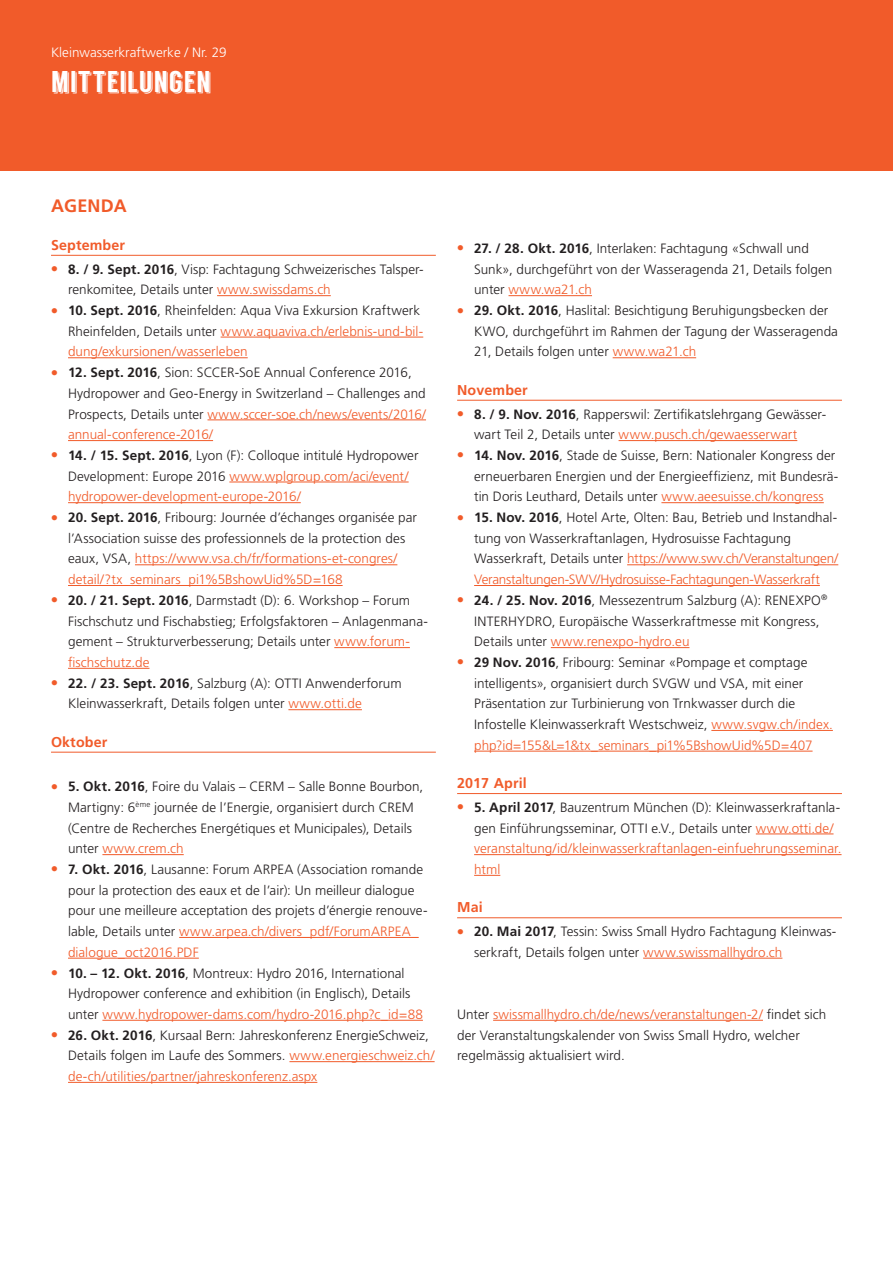
<style>
.page{position:relative;width:893px;height:1263px;background:#fff}
.page>*{position:absolute;margin:0;border:0;box-sizing:border-box;transform-origin:0 0}
.Merkblattzwischentit{font:30px "Langdon";color:#fff}
.Kapitel_Zwischentite{font:700 18px "Frutiger LT Std";letter-spacing:.01em;color:#f15b2a}
.Agenda_01{font:700 14.25px "Frutiger LT Std";letter-spacing:.01em;color:#f15b2a}
.Agenda_02{font:300 13.5px/20.7px "Frutiger LT Std";color:#231f20}
.Indent_01{font:300 13.5px/20.7px "Frutiger LT Std";letter-spacing:.005em;color:#231f20}
.Fliesstext{font:300 13.5px/20.7px "Frutiger LT Std";color:#231f20}
.Indent_01-2{font:300 13.5px/20.7px "Frutiger LT Std";color:#f15b2a}
.Zielpublikum{font:300 13.5px "Frutiger LT Std";color:#fff}
.s1{color:#f15b2a}
.s2{font-weight:700}
.s3{font-weight:700;color:#231f20}
.s4{color:#231f20}
</style>
<div class="page">
<div style="left:0;top:0;width:893px;height:170px;background:#f15b2a"></div>
<hr style="left:51px;top:255px;width:385px;height:1px;background:#f15b2a">
<hr style="left:217px;top:295px;width:114px;height:1px;background:#f15b2a">
<hr style="left:221px;top:337px;width:202px;height:1px;background:#f15b2a">
<hr style="left:68px;top:357px;width:180px;height:1px;background:#f15b2a">
<hr style="left:207px;top:419px;width:219px;height:1px;background:#f15b2a">
<hr style="left:68px;top:440px;width:145px;height:1px;background:#f15b2a">
<hr style="left:229px;top:482px;width:180px;height:1px;background:#f15b2a">
<hr style="left:68px;top:502px;width:233px;height:1px;background:#f15b2a">
<hr style="left:135px;top:564px;width:262px;height:1px;background:#f15b2a">
<hr style="left:68px;top:585px;width:275px;height:1px;background:#f15b2a">
<hr style="left:334px;top:647px;width:76px;height:1px;background:#f15b2a">
<hr style="left:68px;top:668px;width:81px;height:1px;background:#f15b2a">
<hr style="left:288px;top:709px;width:74px;height:1px;background:#f15b2a">
<hr style="left:51px;top:752px;width:385px;height:1px;background:#f15b2a">
<hr style="left:102px;top:854px;width:82px;height:1px;background:#f15b2a">
<hr style="left:179px;top:937px;width:240px;height:1px;background:#f15b2a">
<hr style="left:68px;top:958px;width:131px;height:1px;background:#f15b2a">
<hr style="left:102px;top:1020px;width:321px;height:1px;background:#f15b2a">
<hr style="left:289px;top:1061px;width:146px;height:1px;background:#f15b2a">
<hr style="left:68px;top:1082px;width:249px;height:1px;background:#f15b2a">
<hr style="left:508px;top:295px;width:84px;height:1px;background:#f15b2a">
<hr style="left:613px;top:357px;width:83px;height:1px;background:#f15b2a">
<hr style="left:457px;top:400px;width:385px;height:1px;background:#f15b2a">
<hr style="left:619px;top:440px;width:178px;height:1px;background:#f15b2a">
<hr style="left:661px;top:502px;width:163px;height:1px;background:#f15b2a">
<hr style="left:627px;top:564px;width:211px;height:1px;background:#f15b2a">
<hr style="left:474px;top:585px;width:346px;height:1px;background:#f15b2a">
<hr style="left:551px;top:647px;width:138px;height:1px;background:#f15b2a">
<hr style="left:711px;top:730px;width:122px;height:1px;background:#f15b2a">
<hr style="left:474px;top:751px;width:338px;height:1px;background:#f15b2a">
<hr style="left:457px;top:793px;width:385px;height:1px;background:#f15b2a">
<hr style="left:756px;top:833px;width:77px;height:1px;background:#f15b2a">
<hr style="left:474px;top:854px;width:367px;height:1px;background:#f15b2a">
<svg style="left:474px;top:875px;width:26px;height:1px"></svg>
<hr style="left:457px;top:917px;width:385px;height:1px;background:#f15b2a">
<hr style="left:643px;top:958px;width:139px;height:1px;background:#f15b2a">
<hr style="left:493px;top:1020px;width:270px;height:1px;background:#f15b2a">
<p class="Zielpublikum" style="left:51px;top:45px;width:177px">Kleinwasserkraftwerke / Nr. 29</p>
<p class="Merkblattzwischentit" style="left:51px;top:66px;width:162px">MITTEILUNGEN</p>
<p class="Kapitel_Zwischentite" style="left:51px;top:195px;width:77px">AGENDA</p>
<p class="Agenda_01" style="left:51px;top:237px;width:76px">September</p>
<p class="Indent_01" style="left:68px;top:259px;width:357px;text-indent:-17px"><span class="s1">●</span> <span class="s2">8. / 9. Sept. 2016</span>, Visp: Fachtagung Schweizerisches Talsper&shy;renkomitee, Details unter <span class="s1">www.swissdams.ch</span></p>
<p class="Agenda_02" style="left:68px;top:300px;width:357px;text-indent:-17px"><span class="s1">●</span> <span class="s2">10. Sept. 2016</span>, Rheinfelden: Aqua Viva Exkursion Kraftwerk<br>Rheinfelden, Details unter <span class="s1">www.aquaviva.ch/erlebnis-und-bil&shy;dung/exkursionen/wasserleben</span></p>
<p class="Indent_01" style="left:68px;top:362px;width:359px;text-indent:-17px"><span class="s1">●</span> <span class="s2">12. Sept. 2016</span>, Sion: SCCER-SoE Annual Conference 2016, Hydropower and Geo-Energy in Switzerland – Challenges and Prospects, Details unter <span class="s1">www.sccer-soe.ch/news/events/2016/ annual-conference-2016/</span></p>
<p class="Indent_01-2" style="left:68px;top:445px;width:352px;text-indent:-17px">● <span class="s3">14. / 15. Sept. 2016</span><span class="s4">, Lyon (F): Colloque intitulé Hydropower<br>Development: Europe 2016</span> www.wplgroup.com/aci/event/ hydropower-development-europe-2016/</p>
<p class="Indent_01" style="left:68px;top:507px;width:350px;text-indent:-17px"><span class="s1">●</span> <span class="s2">20. Sept. 2016</span>, Fribourg: Journée d’échanges organisée par l’Association suisse des professionnels de la protection des eaux, VSA, <span class="s1">https://www.vsa.ch/fr/formations-et-congres/ detail/?tx_seminars_pi1%5BshowUid%5D=168</span></p>
<p class="Indent_01" style="left:68px;top:590px;width:361px;text-indent:-17px"><span class="s1">●</span> <span class="s2">20. / 21. Sept. 2016</span>, Darmstadt (D): 6. Workshop – Forum Fischschutz und Fischabstieg; Erfolgsfaktoren – Anlagenmana&shy;gement – Strukturverbesserung; Details unter <span class="s1">www.forum&shy;fischschutz.de</span></p>
<p class="Agenda_02" style="left:68px;top:673px;width:335px;text-indent:-17px"><span class="s1">●</span> <span class="s2">22. / 23. Sept. 2016</span>, Salzburg (A): OTTI Anwenderforum<br>Kleinwasserkraft, Details folgen unter <span class="s1">www.otti.de</span></p>
<p class="Agenda_01" style="left:51px;top:733px;width:58px">Oktober</p>
<p class="Indent_01" style="left:68px;top:776px;width:357px;text-indent:-17px"><span class="s1">●</span> <span class="s2">5. Okt. 2016</span>, Foire du Valais – CERM – Salle Bonne Bourbon, Martigny: 6<sup>ème</sup> journée de l’Energie, organisiert durch CREM (Centre de Recherches Energétiques et Municipales), Details unter <span class="s1">www.crem.ch</span></p>
<p class="Indent_01" style="left:68px;top:859px;width:361px;text-indent:-17px"><span class="s1">●</span> <span class="s2">7. Okt. 2016</span>, Lausanne: Forum ARPEA (Association romande pour la protection des eaux et de l’air): Un meilleur dialogue pour une meilleure acceptation des projets d’énergie renouve&shy;lable, Details unter <span class="s1">www.arpea.ch/divers_pdf/ForumARPEA_ dialogue_oct2016.PDF</span></p>
<p class="Agenda_02" style="left:68px;top:963px;width:356px;text-indent:-17px"><span class="s1">●</span> <span class="s2">10. – 12. Okt. 2016</span>, Montreux: Hydro 2016, International<br>Hydropower conference and exhibition (in Englisch), Details unter <span class="s1">www.hydropower-dams.com/hydro-2016.php?c_id=88</span></p>
<p class="Agenda_02" style="left:68px;top:1025px;width:368px;text-indent:-17px"><span class="s1">●</span> <span class="s2">26. Okt. 2016</span>, Kursaal Bern: Jahreskonferenz EnergieSchweiz,<br>Details folgen im Laufe des Sommers. <span class="s1">www.energieschweiz.ch/ de-ch/utilities/partner/jahreskonferenz.aspx</span></p>
<p class="Agenda_02" style="left:474px;top:238px;width:360px;text-indent:-17px"><span class="s1">●</span> <span class="s2">27. / 28. Okt. 2016</span>, Interlaken: Fachtagung «Schwall und<br>Sunk», durchgeführt von der Wasseragenda 21, Details folgen unter <span class="s1">www.wa21.ch</span></p>
<p class="Agenda_02" style="left:474px;top:300px;width:365px;text-indent:-17px"><span class="s1">●</span> <span class="s2">29. Okt. 2016</span>, Haslital: Besichtigung Beruhigungsbecken der<br>KWO, durchgeführt im Rahmen der Tagung der Wasseragenda<br>21, Details folgen unter <span class="s1">www.wa21.ch</span></p>
<p class="Agenda_01" style="left:457px;top:381px;width:72px">November</p>
<p class="Agenda_02" style="left:474px;top:404px;width:353px;text-indent:-17px"><span class="s1">●</span> <span class="s2">8. / 9. Nov. 2016</span>, Rapperswil: Zertifikatslehrgang Gewässer&shy;wart Teil 2, Details unter <span class="s1">www.pusch.ch/gewaesserwart</span></p>
<p class="Agenda_02" style="left:474px;top:445px;width:366px;text-indent:-17px"><span class="s1">●</span> <span class="s2">14. Nov. 2016</span>, Stade de Suisse, Bern: Nationaler Kongress der erneuerbaren Energien und der Energieeffizienz, mit Bundesrä&shy;tin Doris Leuthard, Details unter <span class="s1">www.aeesuisse.ch/kongress</span></p>
<p class="Agenda_02" style="left:474px;top:507px;width:366px;text-indent:-17px"><span class="s1">●</span> <span class="s2">15. Nov. 2016</span>, Hotel Arte, Olten: Bau, Betrieb und Instandhal&shy;tung von Wasserkraftanlagen, Hydrosuisse Fachtagung Wasserkraft, Details unter <span class="s1">https://www.swv.ch/Veranstaltungen/ Veranstaltungen-SWV/Hydrosuisse-Fachtagungen-Wasserkraft</span></p>
<p class="Indent_01" style="left:474px;top:590px;width:355px;text-indent:-17px"><span class="s1">●</span> <span class="s2">24. / 25. Nov. 2016</span>, Messezentrum Salzburg (A): RENEXPO<sup>®<br></sup>INTERHYDRO, Europäische Wasserkraftmesse mit Kongress,<br>Details unter <span class="s1">www.renexpo-hydro.eu</span></p>
<p class="Indent_01" style="left:474px;top:652px;width:360px;text-indent:-17px"><span class="s1">●</span> <span class="s2">29 Nov. 2016</span>, Fribourg: Seminar «Pompage et comptage intelligents», organisiert durch SVGW und VSA, mit einer Präsentation zur Turbinierung von Trnkwasser durch die Infostelle Kleinwasserkraft Westschweiz, <span class="s1">www.svgw.ch/index. php?id=155&amp;L=1&amp;tx_seminars_pi1%5BshowUid%5D=407</span></p>
<p class="Agenda_01" style="left:457px;top:775px;width:71px">2017 April</p>
<p class="Agenda_02" style="left:474px;top:797px;width:369px;text-indent:-17px"><span class="s1">●</span> <span class="s2">5. April 2017</span>, Bauzentrum München (D): Kleinwasserkraftanla&shy;gen Einführungsseminar, OTTI e.V., Details unter <span class="s1">www.otti.de/ veranstaltung/id/kleinwasserkraftanlagen-einfuehrungsseminar. html</span></p>
<p class="Agenda_01" style="left:457px;top:899px;width:27px">Mai</p>
<p class="Agenda_02" style="left:474px;top:921px;width:364px;text-indent:-17px"><span class="s1">●</span> <span class="s2">20. Mai 2017</span>, Tessin: Swiss Small Hydro Fachtagung Kleinwas&shy;serkraft, Details folgen unter <span class="s1">www.swissmallhydro.ch</span></p>
<p class="Fliesstext" style="left:457px;top:1004px;width:371px">Unter <span class="s1">swissmallhydro.ch/de/news/veranstaltungen-2/</span> findet sich der Veranstaltungskalender von Swiss Small Hydro, welcher regelmässig aktualisiert wird.</p>
</div>
